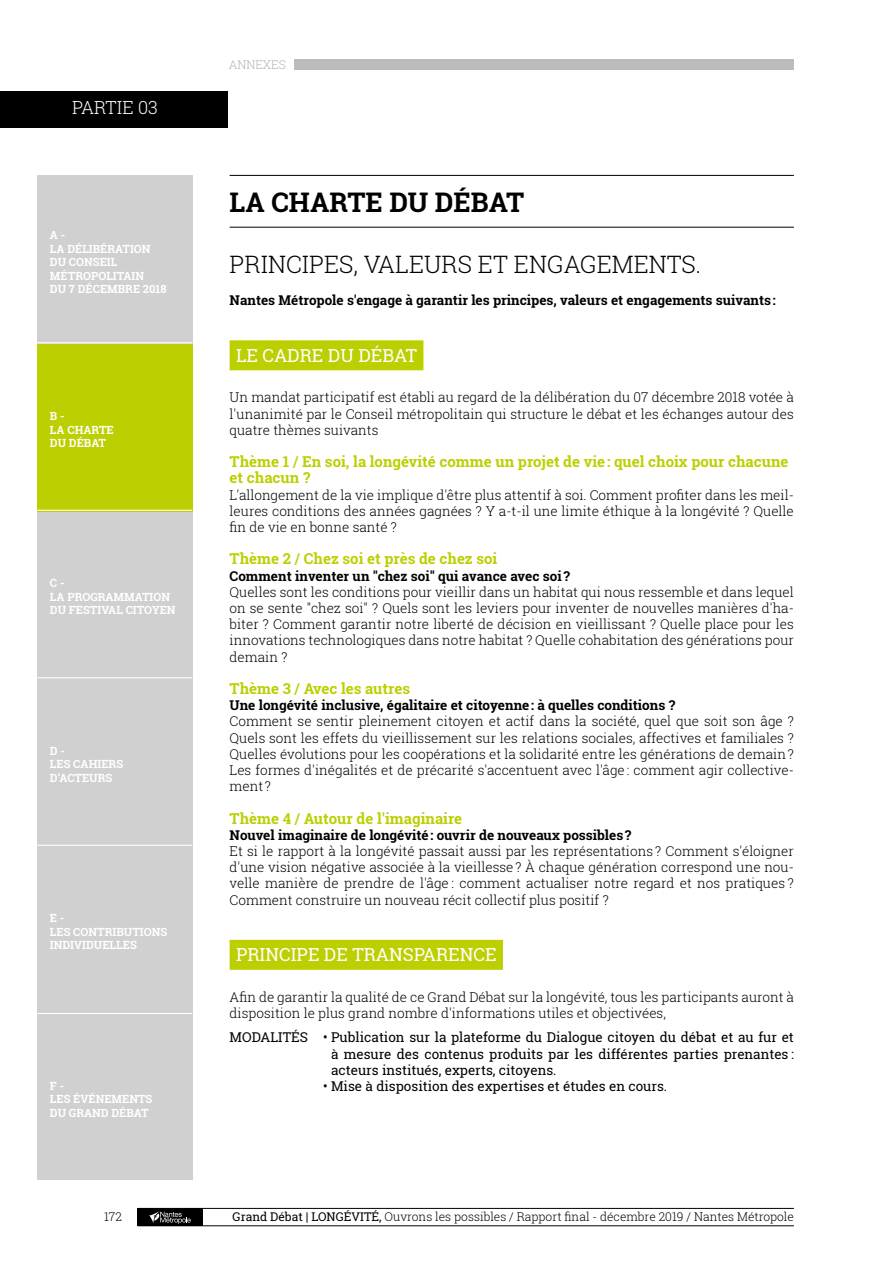
<style>
.page{position:relative;width:893px;height:1263px;background:#fff}
.page>*{position:absolute;margin:0;border:0;box-sizing:border-box;transform-origin:0 0}
.t1{font:700 27px "Roboto Slab";color:#000}
.t2{font:300 24px "Roboto Slab";color:#000}
.t3{font:18px "Roboto Slab";color:#fff}
.t4{font:300 18px "Roboto Slab";color:#fff}
.t5{font:700 15px/16.2px "Roboto Slab";color:#bccf00}
.t6{font:300 13.5px/16.2px "Roboto Slab";color:#000;text-align:justify}
.t7{font:700 13.5px "Roboto Slab";color:#000}
.t8{font:13.5px/16.2px "Roboto Slab";color:#000;text-align:justify}
.t9{font:300 12px "Roboto Slab";color:#000}
.t10{font:300 12px "Roboto Slab";color:#b3b2b2}
.t11{font:700 11.25px/13.5px "Roboto Slab";color:#fff}
.s1{font-weight:400}
</style>
<div class="page">
<div style="left:0;top:91px;width:228px;height:36px;background:#000"></div>
<hr style="left:138px;top:1208px;width:656px;height:1px;background:#000">
<hr style="left:138px;top:1225px;width:656px;height:1px;background:#000">
<div style="left:138px;top:1208px;width:65px;height:18px;background:#000"></div>
<svg style="left:149px;top:1211px;width:42px;height:13px"></svg>
<div style="left:294px;top:59px;width:500px;height:10px;background:#bcbcbc"></div>
<div style="left:37px;top:176px;width:155px;height:1004px;background:#d0d0d0"></div>
<hr style="left:230px;top:175px;width:564px;height:1px;background:#000">
<hr style="left:230px;top:227px;width:564px;height:1px;background:#000">
<div style="left:230px;top:340px;width:193px;height:30px;background:#bccf00"></div>
<div style="left:230px;top:940px;width:273px;height:30px;background:#bccf00"></div>
<div style="left:37px;top:344px;width:155px;height:167px;background:#bccf00"></div>
<hr style="left:37px;top:342px;width:155px;height:1px;background:#fff">
<hr style="left:37px;top:677px;width:155px;height:1px;background:#fff">
<hr style="left:37px;top:1013px;width:155px;height:1px;background:#fff">
<hr style="left:37px;top:510px;width:155px;height:1px;background:#fff">
<hr style="left:37px;top:845px;width:155px;height:1px;background:#fff">
<h3 class="t4" style="left:72px;top:96px;width:87px">PARTIE 03</h3>
<p class="t11" style="left:50px;top:228px;width:118px">A -<br>LA DÉLIBÉRATION<br>DU CONSEIL<br>MÉTROPOLITAIN<br>DU 7 DÉCEMBRE 2018</p>
<p class="t11" style="left:50px;top:409px;width:65px">B -<br>LA CHARTE<br>DU DÉBAT</p>
<p class="t11" style="left:50px;top:576px;width:127px">C -<br>LA PROGRAMMATION<br>DU FESTIVAL CITOYEN</p>
<p class="t11" style="left:50px;top:744px;width:75px">D -<br>LES CAHIERS<br>D’ACTEURS</p>
<p class="t11" style="left:50px;top:911px;width:119px">E -<br>LES CONTRIBUTIONS<br>INDIVIDUELLES</p>
<p class="t11" style="left:50px;top:1079px;width:104px">F -<br>LES ÉVÉNEMENTS<br>DU GRAND DÉBAT</p>
<p class="t10" style="left:229px;top:56px;width:59px">ANNEXES</p>
<h1 class="t1" style="left:230px;top:184px;width:296px">LA CHARTE DU DÉBAT</h1>
<h2 class="t2" style="left:230px;top:248px;width:473px">PRINCIPES, VALEURS ET ENGAGEMENTS.</h2>
<p class="t7" style="left:230px;top:291px;width:548px">Nantes Métropole s'engage à garantir les principes, valeurs et engagements suivants:</p>
<h3 class="t3" style="left:236px;top:343px;width:183px">LE CADRE DU DÉBAT</h3>
<p class="t6" style="left:230px;top:389px;width:566px">Un mandat participatif est établi au regard de la délibération du 07 décembre 2018 votée à l'unanimité par le Conseil métropolitain qui structure le débat et les échanges autour des quatre thèmes suivants</p>
<p class="t5" style="left:230px;top:453px;width:560px">Thème 1 / En soi, la longévité comme un projet de vie: quel choix pour chacune et chacun ?</p>
<p class="t6" style="left:230px;top:486px;width:566px">L'allongement de la vie implique d'être plus attentif à soi. Comment profiter dans les meil&shy;leures conditions des années gagnées ? Y a-t-il une limite éthique à la longévité ? Quelle fin de vie en bonne santé ?</p>
<p class="t5" style="left:230px;top:551px;width:269px">Thème 2 / Chez soi et près de chez soi</p>
<p class="t7" style="left:230px;top:566px;width:342px">Comment inventer un "chez soi" qui avance avec soi ?</p>
<p class="t6" style="left:230px;top:583px;width:566px">Quelles sont les conditions pour vieillir dans un habitat qui nous ressemble et dans lequel on se sente "chez soi" ? Quels sont les leviers pour inventer de nouvelles manières d'ha&shy;biter ? Comment garantir notre liberté de décision en vieillissant ? Quelle place pour les innovations technologiques dans notre habitat ? Quelle cohabitation des générations pour demain ?</p>
<p class="t5" style="left:230px;top:680px;width:182px">Thème 3 / Avec les autres</p>
<p class="t7" style="left:230px;top:696px;width:447px">Une longévité inclusive, égalitaire et citoyenne: à quelles conditions ?</p>
<p class="t6" style="left:230px;top:713px;width:566px">Comment se sentir pleinement citoyen et actif dans la société, quel que soit son âge ?<br>Quels sont les effets du vieillissement sur les relations sociales, affectives et familiales ?<br>Quelles évolutions pour les coopérations et la solidarité entre les générations de demain?<br>Les formes d'inégalités et de précarité s'accentuent avec l'âge : comment agir collective&shy;ment ?</p>
<p class="t5" style="left:230px;top:810px;width:234px">Thème 4 / Autour de l'imaginaire</p>
<p class="t7" style="left:230px;top:826px;width:403px">Nouvel imaginaire de longévité: ouvrir de nouveaux possibles?</p>
<p class="t6" style="left:230px;top:843px;width:566px">Et si le rapport à la longévité passait aussi par les représentations ? Comment s'éloigner d'une vision négative associée à la vieillesse ? À chaque génération correspond une nou&shy;velle manière de prendre de l'âge : comment actualiser notre regard et nos pratiques ?<br>Comment construire un nouveau récit collectif plus positif ?</p>
<h3 class="t3" style="left:236px;top:942px;width:262px">PRINCIPE DE TRANSPARENCE</h3>
<p class="t6" style="left:230px;top:988px;width:566px">Afin de garantir la qualité de ce Grand Débat sur la longévité, tous les participants auront à disposition le plus grand nombre d'informations utiles et objectivées,</p>
<p class="t8" style="left:331px;top:1029px;width:464px;text-indent:-101px">MODALITÉS • Publication sur la plateforme du Dialogue citoyen du débat et au fur et à mesure des contenus produits par les différentes parties prenantes : acteurs institués, experts, citoyens.</p>
<p class="t8" style="left:323px;top:1078px;width:346px">• Mise à disposition des expertises et études en cours.</p>
<p class="t9" style="left:104px;top:1208px;width:19px">172</p>
<p class="t9" style="left:233px;top:1208px;width:563px"><span class="s1">Grand Débat | LONGÉVITÉ,</span> Ouvrons les possibles / Rapport final - décembre 2019 / Nantes Métropole</p>
</div>
